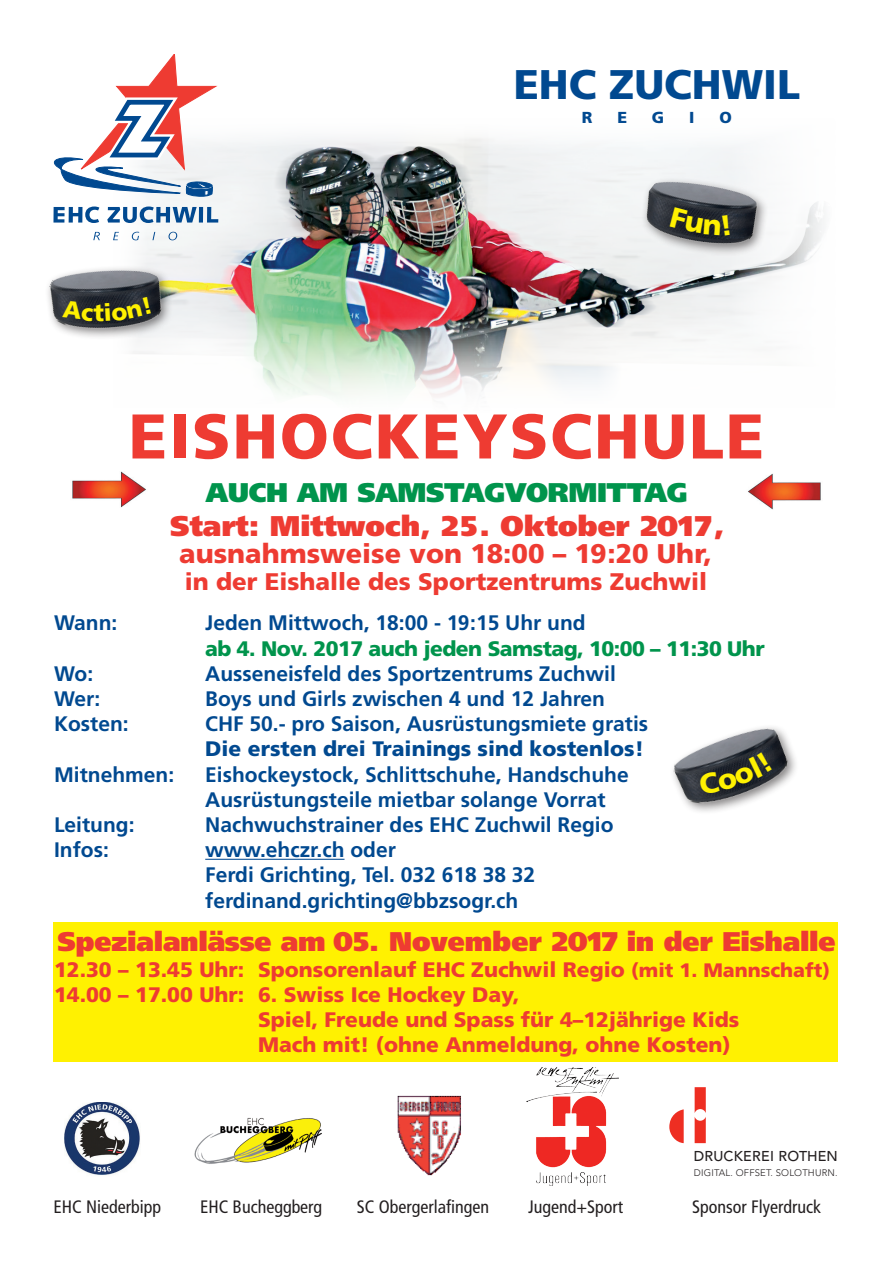
<style>
.page{position:relative;width:893px;height:1263px;background:#fff}
.page>*{position:absolute;margin:0;border:0;box-sizing:border-box;transform-origin:0 0}
.t1{font:900 63px "Frutiger";letter-spacing:.03em;color:#ee3b32}
.t2{font:900 41.4px "Frutiger";color:#014990}
.t3{font:900 28.5px "Frutiger";color:#ee3b32}
.t4{font:900 27px "Frutiger";letter-spacing:-.01em;color:#ee3b32}
.t5{font:900 27px "Frutiger";color:#ee3b32}
.t6{font:900 27px "Frutiger";letter-spacing:-.015em;color:#00944c}
.t7{font:900 24px "Frutiger";color:#ee3b32}
.t8{font:900 24px "Frutiger";color:#fff101}
.t9{font:700 21px/25.2px "Frutiger";color:#014990}
.t10{font:900 21px "Frutiger";color:#ee3b32}
.t11{font:900 21px "Frutiger";letter-spacing:-.025em;color:#00944c}
.t12{font:900 21px "Frutiger";color:#014990}
.t13{font:condensed 18px "Frutiger";color:#231f20}
.t14{font:900 15.9px "Frutiger";color:#014990}
.t15{font:500 14.25px "Avenir LT Std";letter-spacing:.02em;color:#231f20}
.t16{font:300 9.45px "Avenir LT Std";letter-spacing:.015em;color:#231f20}
.s1{font-size:19.5px}
</style>
<div class="page">
<div style="left:53px;top:923px;width:785px;height:139px;background:#fff101"></div>
<hr style="left:205px;top:859px;width:139px;height:1px;background:#014990">
<img style="left:526px;top:1067px;width:92px;height:119px">
<img style="left:194px;top:1117px;width:128px;height:47px">
<img style="left:64px;top:1102px;width:76px;height:73px">
<img style="left:397px;top:1095px;width:64px;height:81px">
<svg style="left:669px;top:1109px;width:15px;height:34px"></svg>
<svg style="left:695px;top:1087px;width:11px;height:56px"></svg>
<div style="left:669px;top:723px;width:130px;height:92px;background:#231f20;opacity:.56"></div>
<img style="left:669px;top:723px;width:123px;height:92px">
<img style="left:115px;top:138px;width:709px;height:260px">
<img style="left:48px;top:236px;width:126px;height:124px">
<img style="left:634px;top:146px;width:136px;height:132px">
<svg style="left:53px;top:206px;width:46px;height:17px"></svg>
<svg style="left:107px;top:206px;width:90px;height:17px"></svg>
<hr style="left:199px;top:207px;width:4px;height:16px;background:#014990">
<svg style="left:207px;top:207px;width:11px;height:16px"></svg>
<svg style="left:93px;top:232px;width:7px;height:8px"></svg>
<svg style="left:113px;top:232px;width:6px;height:8px"></svg>
<svg style="left:132px;top:232px;width:7px;height:8px"></svg>
<svg style="left:152px;top:232px;width:3px;height:8px"></svg>
<svg style="left:169px;top:232px;width:8px;height:8px"></svg>
<svg style="left:54px;top:54px;width:162px;height:145px"></svg>
<img style="left:72px;top:471px;width:74px;height:37px">
<img style="left:748px;top:473px;width:73px;height:36px">
<svg style="left:698px;top:752px;width:74px;height:43px;background:#3a3e45"></svg>
<svg style="left:62px;top:301px;width:31px;height:20px"></svg>
<svg style="left:105px;top:297px;width:46px;height:24px"></svg>
<svg style="left:670px;top:207px;width:60px;height:29px;background:#21252d"></svg>
<h2 class="t2" style="left:514px;top:60px;width:288px">EHC ZUCHWIL</h2>
<p class="t14" style="left:582px;top:108px;width:12px">R</p>
<p class="t14" style="left:617px;top:108px;width:11px">E</p>
<p class="t14" style="left:652px;top:108px;width:14px">G</p>
<p class="t14" style="left:689px;top:108px;width:7px">I</p>
<p class="t14" style="left:719px;top:108px;width:14px">O</p>
<p class="t8" style="left:93px;top:298px;width:12px">t</p>
<h1 class="t1" style="left:129px;top:398px;width:637px">EISHOCKEYSCHULE</h1>
<p class="t6" style="left:206px;top:475px;width:484px">AUCH AM SAMSTAGVORMITTAG</p>
<h3 class="t3" style="left:170px;top:508px;width:556px">Start: Mittwoch, 2 . Oktober 201 ,</h3>
<p class="t5" style="left:179px;top:537px;width:534px">ausnahmsweise von 1 :00 – 1 :20 Uhr,</p>
<p class="t7" style="left:185px;top:567px;width:524px">in der Eishalle des Sportzentrums Zuchwil</p>
<h3 class="t3" style="left:460px;top:508px;width:18px">5</h3>
<h3 class="t3" style="left:695px;top:508px;width:18px">7</h3>
<p class="t5" style="left:487px;top:537px;width:18px">8</p>
<p class="t5" style="left:590px;top:538px;width:18px">9</p>
<p class="t9" style="left:54px;top:610px;width:65px">Wann:</p>
<p class="t9" style="left:205px;top:610px;width:382px">Jeden Mittwoch, 18:00 - 1 :15 Uhr und</p>
<p class="t11" style="left:205px;top:635px;width:561px">ab 4. Nov. 2017 auch jeden Samstag, 10:00 – 11:30 Uhr</p>
<p class="t9" style="left:54px;top:661px;width:41px">Wo:</p>
<p class="t9" style="left:205px;top:661px;width:412px">Ausseneisfeld des Sportzentrums Zuchwil</p>
<p class="t9" style="left:54px;top:686px;width:48px">Wer:</p>
<p class="t9" style="left:205px;top:686px;width:401px">Boys und Girls zwischen 4 und 12 Jahren</p>
<p class="t9" style="left:54px;top:711px;width:76px">Kosten:</p>
<p class="t9" style="left:205px;top:711px;width:444px">CHF 50.- pro Saison, Ausrüstungsmiete gratis</p>
<p class="t12" style="left:205px;top:736px;width:440px">Die ersten drei Trainings sind kostenlos!</p>
<p class="t9" style="left:54px;top:762px;width:122px">Mitnehmen:</p>
<p class="t9" style="left:205px;top:762px;width:425px">Eishockeystock, Schlittschuhe, Handschuhe<br>Ausrüstungsteile mietbar solange Vorrat</p>
<p class="t9" style="left:54px;top:812px;width:82px">Leitung:</p>
<p class="t9" style="left:205px;top:812px;width:410px">Nachwuchstrainer des EHC Zuchwil Regio</p>
<p class="t9" style="left:54px;top:837px;width:56px">Infos:</p>
<p class="t9" style="left:205px;top:837px;width:331px">www.ehczr.ch oder<br>Ferdi Grichting, Tel. 032 618 38 32 ferdinand.grichting@bbzsogr.ch</p>
<p class="t9" style="left:458px;top:611px;width:13px">9</p>
<p class="t4" style="left:57px;top:925px;width:780px">Spezialanlässe am 05. November 2017 in der Eishalle</p>
<p class="t10" style="left:54px;top:956px;width:778px">12.30 – 13.45 Uhr: Sponsorenlauf EHC Zuchwil Regio <span class="s1">(mit 1. Mannschaft)</span></p>
<p class="t10" style="left:54px;top:982px;width:192px">14.00 – 17.00 Uhr:</p>
<p class="t10" style="left:258px;top:1007px;width:483px">Spiel, Freude und Spass für 4–12jährige Kids</p>
<p class="t10" style="left:258px;top:1032px;width:474px">Mach mit! (ohne Anmeldung, ohne Kosten)</p>
<p class="t10" style="left:258px;top:982px;width:263px">6. Swiss Ice Hockey Day,</p>
<p class="t15" style="left:694px;top:1148px;width:146px">DRUCKEREI ROTHEN</p>
<p class="t16" style="left:694px;top:1167px;width:145px">DIGITAL. OFFSET. SOLOTHURN.</p>
<p class="t13" style="left:54px;top:1196px;width:109px">EHC Niederbipp</p>
<p class="t13" style="left:200px;top:1196px;width:124px">EHC Bucheggberg</p>
<p class="t13" style="left:357px;top:1196px;width:134px">SC Obergerlafingen</p>
<p class="t13" style="left:528px;top:1196px;width:97px">Jugend+Sport</p>
<p class="t13" style="left:692px;top:1196px;width:130px">Sponsor Flyerdruck</p>
</div>
